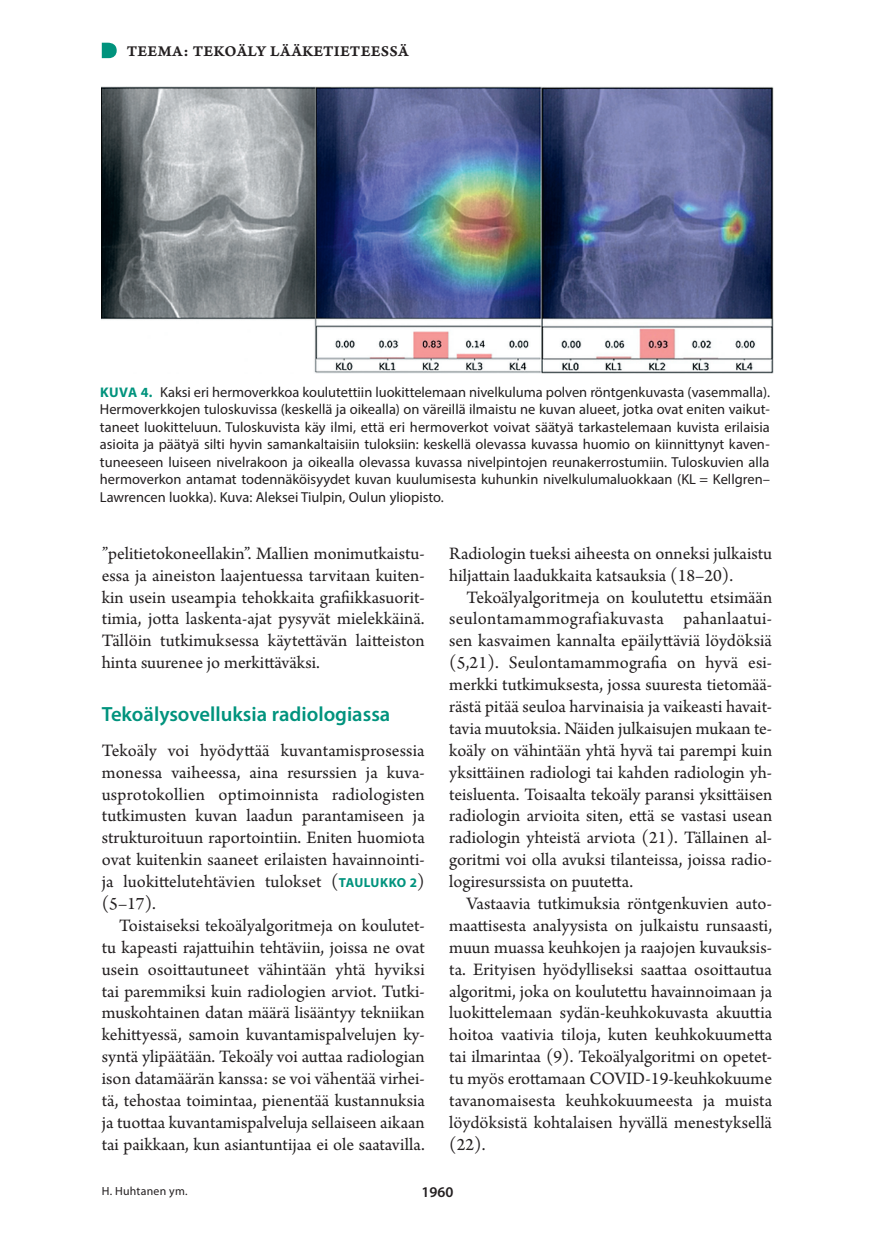
<style>
.page{position:relative;width:874px;height:1241px;background:#fff}
.page>*{position:absolute;margin:0;border:0;box-sizing:border-box;transform-origin:0 0}
.v1_teema{font:600 20.65px "Myriad Pro";color:#00937d}
.l_ei_sis{font:18.38px/21.9px "Arno Pro";color:#231f20;text-align:justify}
.vinj{font:15.75px "Arno Pro Smbd Caption";letter-spacing:.015em;color:#231f20}
.t1{font:600 14.88px "Myriad Pro";color:#231f20}
.kt{font:14.35px/17.5px "Myriad Pro";color:#231f20;text-align:justify}
.Ala{font:11.9px "Myriad Pro";letter-spacing:.02em;color:#231f20}
.s1{font-weight:700;font-size:14px;color:#00937d}
.s2{font-family:"Myriad Pro";font-weight:700;font-size:13.12px;color:#00937d}
</style>
<div class="page">
<svg style="left:102px;top:43px;width:15px;height:15px"></svg>
<img style="left:102px;top:87px;width:671px;height:287px">
<p class="vinj" style="left:127px;top:41px;width:283px">TEEMA: TEKOÄLY LÄÄKETIETEESSÄ</p>
<p class="kt" style="left:100px;top:383px;width:671px"><span class="s1">KUVA 4.</span> Kaksi eri hermoverkkoa koulutettiin luokittelemaan nivelkuluma polven röntgenkuvasta (vasemmalla).<br>Hermoverkkojen tuloskuvissa (keskellä ja oikealla) on väreillä ilmaistu ne kuvan alueet, jotka ovat eniten vaikut&shy;taneet luokitteluun. Tuloskuvista käy ilmi, että eri hermoverkot voivat säätyä tarkastelemaan kuvista erilaisia asioita ja päätyä silti hyvin samankaltaisiin tuloksiin: keskellä olevassa kuvassa huomio on kiinnittynyt kaven&shy;tuneeseen luiseen nivelrakoon ja oikealla olevassa kuvassa nivelpintojen reunakerrostumiin. Tuloskuvien alla hermoverkon antamat todennäköisyydet kuvan kuulumisesta kuhunkin nivelkulumaluokkaan (KL = Kellgren– Lawrencen luokka). Kuva: Aleksei Tiulpin, Oulun yliopisto.</p>
<p class="l_ei_sis" style="left:102px;top:543px;width:324px">”pelitietokoneellakin”. Mallien monimutkaistu&shy;essa ja aineiston laajentuessa tarvitaan kuiten&shy;kin usein useampia tehokkaita grafiikkasuorit&shy;timia, jotta laskenta-ajat pysyvät mielekkäinä.<br>Tällöin tutkimuksessa käytettävän laitteiston hinta suurenee jo merkittäväksi.</p>
<p class="v1_teema" style="left:102px;top:700px;width:290px">Tekoälysovelluksia radiologiassa</p>
<p class="l_ei_sis" style="left:102px;top:740px;width:324px">Tekoäly voi hyödyttää kuvantamisprosessia monessa vaiheessa, aina resurssien ja kuva&shy;usprotokollien optimoinnista radiologisten tutkimusten kuvan laadun parantamiseen ja strukturoituun raportointiin. Eniten huomiota ovat kuitenkin saaneet erilaisten havainnointi&shy;ja luokittelutehtävien tulokset (<span class="s2">TAULUKKO 2</span>) (5–17).</p>
<p class="l_ei_sis" style="left:102px;top:915px;width:324px;text-indent:17px">Toistaiseksi tekoälyalgoritmeja on koulutet&shy;tu kapeasti rajattuihin tehtäviin, joissa ne ovat usein osoittautuneet vähintään yhtä hyviksi tai paremmiksi kuin radiologien arviot. Tutki&shy;muskohtainen datan määrä lisääntyy tekniikan kehittyessä, samoin kuvantamispalvelujen ky&shy;syntä ylipäätään. Tekoäly voi auttaa radiologian ison datamäärän kanssa: se voi vähentää virhei&shy;tä, tehostaa toimintaa, pienentää kustannuksia ja tuottaa kuvantamispalveluja sellaiseen aikaan tai paikkaan, kun asiantuntijaa ei ole saatavilla.</p>
<p class="l_ei_sis" style="left:449px;top:543px;width:324px">Radiologin tueksi aiheesta on onneksi julkaistu hiljattain laadukkaita katsauksia (18–20).</p>
<p class="l_ei_sis" style="left:449px;top:587px;width:324px;text-indent:17px">Tekoälyalgoritmeja on koulutettu etsimään seulontamammografiakuvasta pahanlaatui&shy;sen kasvaimen kannalta epäilyttäviä löydöksiä (5,21). Seulontamammografia on hyvä esi&shy;merkki tutkimuksesta, jossa suuresta tietomää&shy;rästä pitää seuloa harvinaisia ja vaikeasti havait&shy;tavia muutoksia. Näiden julkaisujen mukaan te&shy;koäly on vähintään yhtä hyvä tai parempi kuin yksittäinen radiologi tai kahden radiologin yh&shy;teisluenta. Toisaalta tekoäly paransi yksittäisen radiologin arvioita siten, että se vastasi usean radiologin yhteistä arviota (21). Tällainen al&shy;goritmi voi olla avuksi tilanteissa, joissa radio&shy;logiresurssista on puutetta.</p>
<p class="l_ei_sis" style="left:449px;top:893px;width:324px;text-indent:17px">Vastaavia tutkimuksia röntgenkuvien auto&shy;maattisesta analyysista on julkaistu runsaasti, muun muassa keuhkojen ja raajojen kuvauksis&shy;ta. Erityisen hyödylliseksi saattaa osoittautua algoritmi, joka on koulutettu havainnoimaan ja luokittelemaan sydän-keuhkokuvasta akuuttia hoitoa vaativia tiloja, kuten keuhkokuumetta tai ilmarintaa (9). Tekoälyalgoritmi on opetet&shy;tu myös erottamaan COVID-19-keuhkokuume tavanomaisesta keuhkokuumeesta ja muista löydöksistä kohtalaisen hyvällä menestyksellä (22).</p>
<p class="Ala" style="left:102px;top:1183px;width:87px">H. Huhtanen ym.</p>
<p class="t1" style="left:421px;top:1182px;width:33px">1960</p>
</div>
